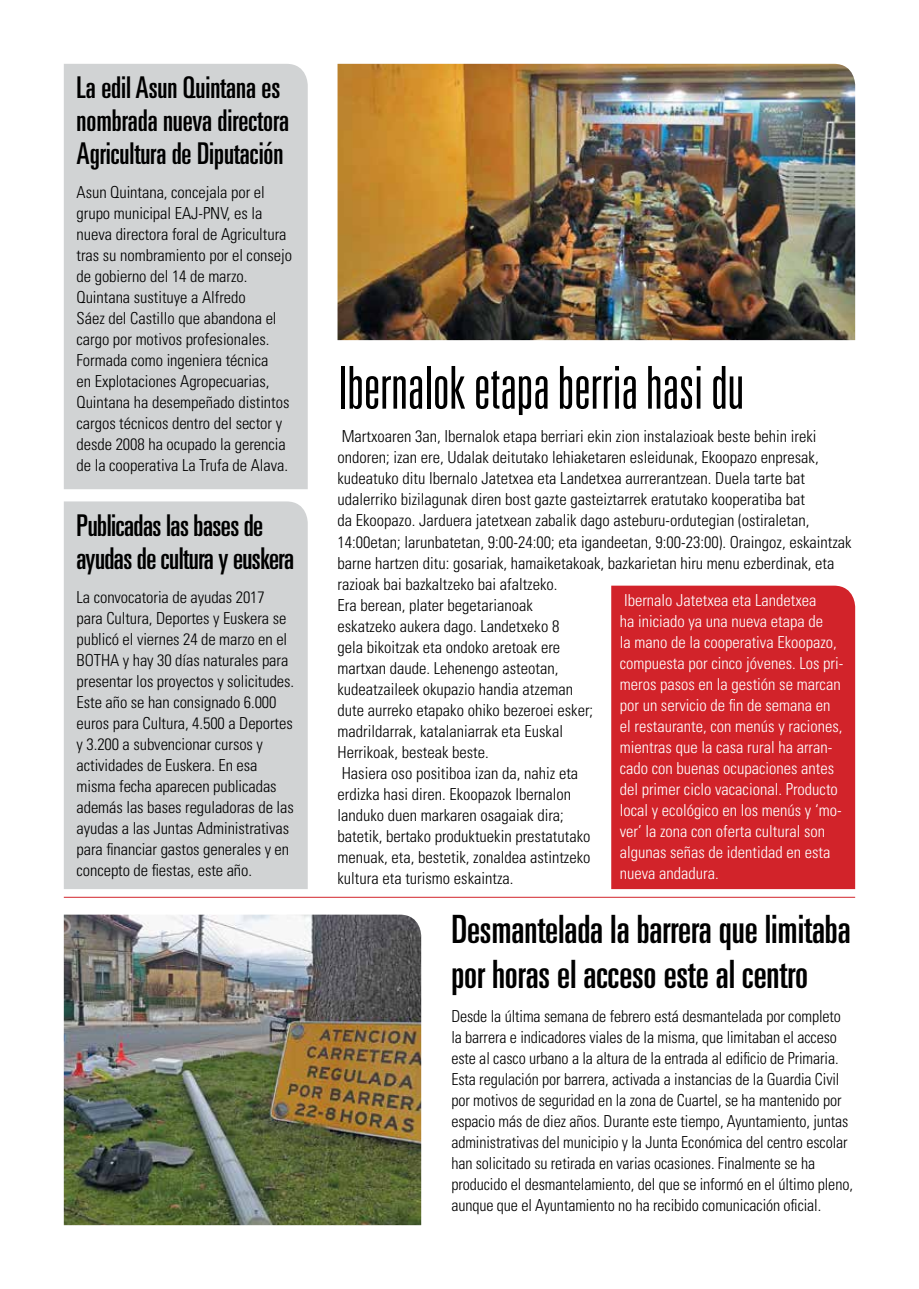
<style>
.page{position:relative;width:919px;height:1289px;background:#fff}
.page>*{position:absolute;margin:0;border:0;box-sizing:border-box;transform-origin:0 0}
.t1{font:300 ultra-condensed 59.1px "Univers LT Std";color:#000}
.t2{font:ultra-condensed 39px/45px "Univers LT Std";letter-spacing:-.005em;color:#000}
.t3{font:ultra-condensed 30px/33px "Univers LT Std";letter-spacing:-.005em;color:#000}
.t4{font:300 condensed 16.5px/21px "Univers LT Std";letter-spacing:-.005em;color:#000}
.t5{font:300 condensed 16.5px/21px "Univers LT Std";color:#fff}
</style>
<div class="page">
<div style="left:64px;top:64px;width:244px;height:425px;background:#d1d3d4"></div>
<div style="left:64px;top:501px;width:244px;height:388px;background:#d1d3d4"></div>
<hr style="left:64px;top:896px;width:791px;height:1px;background:#d2232a">
<div style="left:611px;top:585px;width:244px;height:304px;background:#d2232a"></div>
<img style="left:337px;top:64px;width:518px;height:276px">
<img style="left:64px;top:914px;width:357px;height:311px">
<h3 class="t3" style="left:77px;top:71px;width:214px">La edil Asun Quintana es nombrada nueva directora<br>Agricultura de Diputación</h3>
<p class="t4" style="left:77px;top:182px;width:217px">Asun Quintana, concejala por el grupo municipal EAJ-PNV, es la nueva directora foral de Agricultura tras su nombramiento por el consejo de gobierno del 14 de marzo.<br>Quintana sustituye a Alfredo<br>Sáez del Castillo que abandona el cargo por motivos profesionales.<br>Formada como ingeniera técnica<br>en Explotaciones Agropecuarias, Quintana ha desempeñado distintos cargos técnicos dentro del sector y desde 2008 ha ocupado la gerencia de la cooperativa La Trufa de Alava.</p>
<h3 class="t3" style="left:77px;top:508px;width:219px">Publicadas las bases de ayudas de cultura y euskera</h3>
<p class="t4" style="left:77px;top:586px;width:219px">La convocatoria de ayudas 2017 para Cultura, Deportes y Euskera se publicó el viernes 24 de marzo en el BOTHA y hay 30 días naturales para presentar los proyectos y solicitudes.<br>Este año se han consignado 6.000 euros para Cultura, 4.500 a Deportes y 3.200 a subvencionar cursos y actividades de Euskera. En esa misma fecha aparecen publicadas además las bases reguladoras de las ayudas a las Juntas Administrativas para financiar gastos generales y en concepto de fiestas, este año.</p>
<h1 class="t1" style="left:337px;top:357px;width:408px">Ibernalok etapa berria hasi du</h1>
<p class="t4" style="left:337px;top:426px;width:515px">Martxoaren 3an, Ibernalok etapa berriari ekin zion instalazioak beste behin ireki ondoren; izan ere, Udalak deitutako lehiaketaren esleidunak, Ekoopazo enpresak, kudeatuko ditu Ibernalo Jatetxea eta Landetxea aurrerantzean. Duela tarte bat udalerriko bizilagunak diren bost gazte gasteiztarrek eratutako kooperatiba bat<br>da Ekoopazo. Jarduera jatetxean zabalik dago asteburu-ordutegian (ostiraletan, 14:00etan; larunbatetan, 9:00-24:00; eta igandeetan, 9:00-23:00). Oraingoz, eskaintzak barne hartzen ditu: gosariak, hamaiketakoak, bazkarietan hiru menu ezberdinak, eta razioak bai bazkaltzeko bai afaltzeko.<br>Era berean, plater begetarianoak<br>eskatzeko aukera dago. Landetxeko 8<br>gela bikoitzak eta ondoko aretoak ere<br>martxan daude. Lehenengo asteotan,<br>kudeatzaileek okupazio handia atzeman<br>dute aurreko etapako ohiko bezeroei esker;<br>madrildarrak, katalaniarrak eta Euskal<br>Herrikoak, besteak beste.<br>Hasiera oso positiboa izan da, nahiz eta<br>erdizka hasi diren. Ekoopazok Ibernalon<br>landuko duen markaren osagaiak dira;<br>batetik, bertako produktuekin prestatutako<br>menuak, eta, bestetik, zonaldea astintzeko<br>kultura eta turismo eskaintza.</p>
<p class="t5" style="left:619px;top:590px;width:225px">Ibernalo Jatetxea eta Landetxea<br>ha iniciado ya una nueva etapa de<br>la mano de la cooperativa Ekoopazo, compuesta por cinco jóvenes. Los pri&shy;meros pasos en la gestión se marcan por un servicio de fin de semana en el restaurante, con menús y raciones, mientras que la casa rural ha arran&shy;cado con buenas ocupaciones antes del primer ciclo vacacional. Producto local y ecológico en los menús y ‘mo&shy;ver’ la zona con oferta cultural son algunas señas de identidad en esta nueva andadura.</p>
<h2 class="t2" style="left:451px;top:906px;width:401px">Desmantelada la barrera que limitaba por horas el acceso este al centro</h2>
<p class="t4" style="left:451px;top:1005px;width:403px">Desde la última semana de febrero está desmantelada por completo la barrera e indicadores viales de la misma, que limitaban el acceso este al casco urbano a la altura de la entrada al edificio de Primaria.<br>Esta regulación por barrera, activada a instancias de la Guardia Civil por motivos de seguridad en la zona de Cuartel, se ha mantenido por espacio más de diez años. Durante este tiempo, Ayuntamiento, juntas administrativas del municipio y la Junta Económica del centro escolar han solicitado su retirada en varias ocasiones. Finalmente se ha producido el desmantelamiento, del que se informó en el último pleno, aunque que el Ayuntamiento no ha recibido comunicación oficial.</p>
</div>
